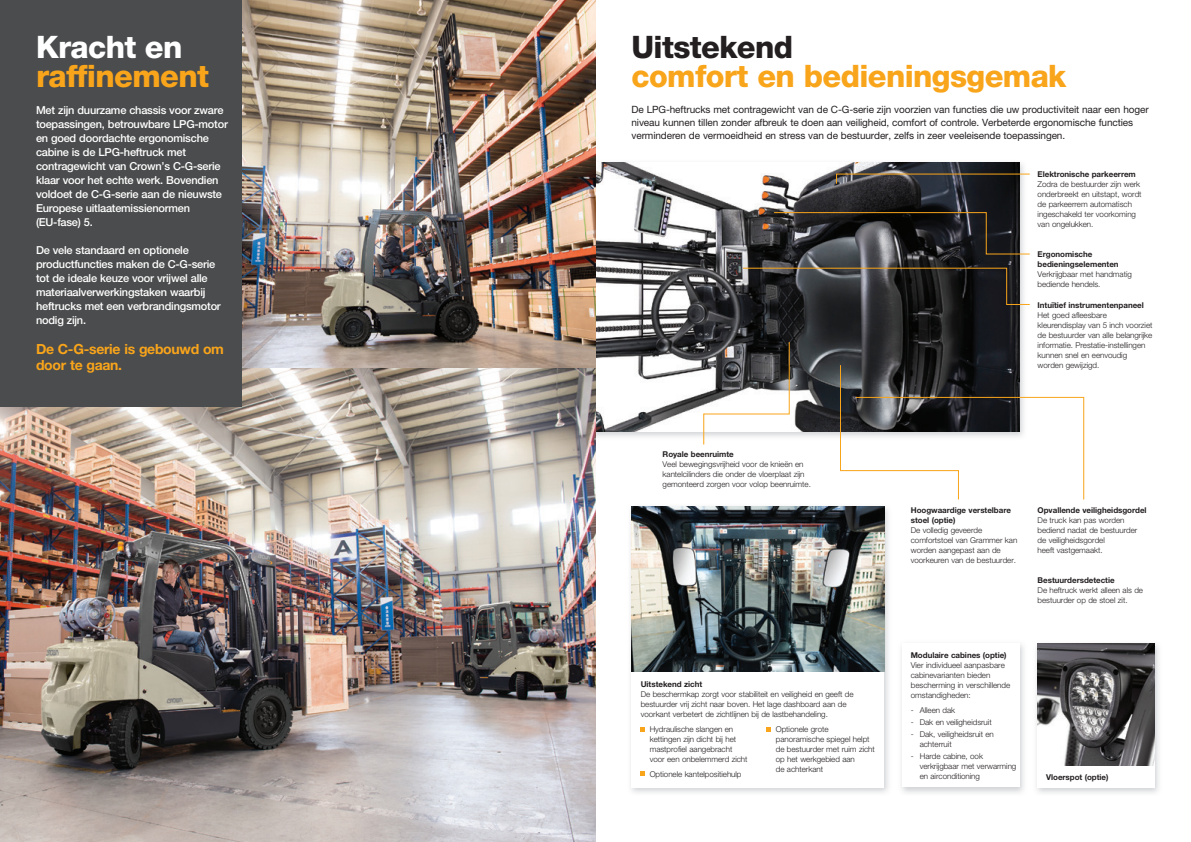
<style>
.page{position:relative;width:1191px;height:842px;background:#fff}
.page>*{position:absolute;margin:0;border:0;box-sizing:border-box;transform-origin:0 0}
.t1{font:800 31px "Helvetica Neue LT Std";letter-spacing:-.02em;color:#f9a51b}
.t2{font:800 31px "Helvetica Neue LT Std";letter-spacing:-.02em;color:#231f20}
.t3{font:800 31px "Helvetica Neue LT Std";letter-spacing:-.02em;color:#fff}
.t4{font:700 14px/16px "Helvetica Neue LT Std";letter-spacing:-.02em;color:#f9a51b}
.t5{font:500 11px/14px "Helvetica Neue LT Std";letter-spacing:-.02em;color:#fff}
.t6{font:10px/13px "Helvetica Neue LT Std";letter-spacing:-.01em;color:#231f20}
.t7{font:300 8px/10px "Helvetica Neue LT Std";letter-spacing:-.005em;color:#231f20}
.t8{font:700 8px/10px "Helvetica Neue LT Std";letter-spacing:-.005em;color:#231f20}
</style>
<div class="page">
<img style="left:595px;top:158px;width:429px;height:282px">
<img style="left:595px;top:162px;width:424px;height:270px">
<img style="left:0;top:368px;width:595px;height:474px">
<img style="left:630px;top:506px;width:259px;height:287px">
<div style="left:631px;top:507px;width:253px;height:280px;background:#fff"></div>
<svg style="left:702px;top:341px;width:88px;height:104px"></svg>
<img style="left:241px;top:0;width:354px;height:368px">
<div style="left:0;top:0;width:241px;height:406px;background:#4b4c4d"></div>
<svg style="left:767px;top:727px;width:4px;height:4px"></svg>
<img style="left:631px;top:507px;width:253px;height:164px">
<svg style="left:640px;top:727px;width:5px;height:4px"></svg>
<svg style="left:640px;top:772px;width:5px;height:4px"></svg>
<img style="left:1036px;top:643px;width:123px;height:150px">
<div style="left:1037px;top:644px;width:118px;height:143px;background:#fff"></div>
<img style="left:1037px;top:644px;width:118px;height:121px">
<svg style="left:835px;top:173px;width:195px;height:12px"></svg>
<svg style="left:839px;top:364px;width:245px;height:136px"></svg>
<svg style="left:773px;top:212px;width:257px;height:43px"></svg>
<svg style="left:742px;top:267px;width:288px;height:38px"></svg>
<h1 class="t3" style="left:36px;top:29px;width:148px">Kracht en</h1>
<h1 class="t1" style="left:36px;top:58px;width:174px">raffinement</h1>
<p class="t5" style="left:36px;top:103px;width:193px">Met zijn duurzame chassis voor zware toepassingen, betrouwbare LPG-motor en goed doordachte ergonomische cabine is de LPG-heftruck met contragewicht van Crown’s C-G-serie klaar voor het echte werk. Bovendien voldoet de C-G-serie aan de nieuwste<br>Europese uitlaatemissienormen (EU-fase) 5.</p>
<h3 class="t5" style="left:36px;top:243px;width:186px">De vele standaard en optionele productfuncties maken de C-G-serie tot de ideale keuze voor vrijwel alle materiaalverwerkingstaken waarbij heftrucks met een verbrandingsmotor nodig zijn.</h3>
<h2 class="t4" style="left:36px;top:340px;width:189px">De C-G-serie is gebouwd om door te gaan.</h2>
<h1 class="t2" style="left:631px;top:29px;width:163px">Uitstekend</h1>
<h1 class="t1" style="left:631px;top:58px;width:436px">comfort en bedieningsgemak</h1>
<p class="t6" style="left:631px;top:103px;width:519px">De LPG-heftrucks met contragewicht van de C-G-serie zijn voorzien van functies die uw productiviteit naar een hoger niveau kunnen tillen zonder afbreuk te doen aan veiligheid, comfort of controle. Verbeterde ergonomische functies verminderen de vermoeidheid en stress van de bestuurder, zelfs in zeer veeleisende toepassingen.</p>
<p class="t8" style="left:1037px;top:169px;width:100px">Elektronische parkeerrem</p>
<p class="t7" style="left:1037px;top:179px;width:105px">Zodra de bestuurder zijn werk onderbreekt en uitstapt, wordt de parkeerrem automatisch ingeschakeld ter voorkoming van ongelukken.</p>
<p class="t8" style="left:1037px;top:249px;width:83px">Ergonomische bedieningselementen</p>
<p class="t7" style="left:1037px;top:269px;width:96px">Verkrijgbaar met handmatig bediende hendels.</p>
<p class="t8" style="left:662px;top:449px;width:73px">Royale beenruimte</p>
<p class="t7" style="left:662px;top:459px;width:150px">Veel bewegingsvrijheid voor de knieën en kantelcilinders die onder de vloerplaat zijn gemonteerd zorgen voor volop beenruimte.</p>
<p class="t8" style="left:1037px;top:300px;width:108px">Intuïtief instrumentenpaneel</p>
<p class="t7" style="left:1037px;top:310px;width:116px">Het goed afleesbare kleurendisplay van 5 inch voorziet de bestuurder van alle belangrijke informatie. Prestatie-instellingen kunnen snel en eenvoudig worden gewijzigd.</p>
<p class="t8" style="left:910px;top:505px;width:102px">Hoogwaardige verstelbare stoel (optie)</p>
<p class="t7" style="left:910px;top:525px;width:108px">De volledig geveerde comfortstoel van Grammer kan worden aangepast aan de voorkeuren van de bestuurder.</p>
<p class="t8" style="left:1037px;top:505px;width:111px">Opvallende veiligheidsgordel</p>
<p class="t7" style="left:1037px;top:515px;width:101px">De truck kan pas worden bediend nadat de bestuurder de veiligheidsgordel<br>heeft vastgemaakt.</p>
<p class="t8" style="left:1037px;top:575px;width:79px">Bestuurdersdetectie</p>
<p class="t7" style="left:1037px;top:585px;width:107px">De heftruck werkt alleen als de bestuurder op de stoel zit.</p>
<p class="t8" style="left:910px;top:650px;width:97px">Modulaire cabines (optie)</p>
<p class="t7" style="left:910px;top:660px;width:101px">Vier individueel aanpasbare cabinevarianten bieden bescherming in verschillende omstandigheden:</p>
<p class="t7" style="left:910px;top:704px;width:46px">- Alleen dak</p>
<p class="t7" style="left:910px;top:717px;width:82px">- Dak en veiligheidsruit</p>
<p class="t7" style="left:919px;top:729px;width:76px;text-indent:-9px">- Dak, veiligheidsruit en achterruit</p>
<p class="t7" style="left:919px;top:751px;width:98px;text-indent:-9px">- Harde cabine, ook verkrijgbaar met verwarming en airconditioning</p>
<p class="t8" style="left:640px;top:679px;width:63px">Uitstekend zicht</p>
<p class="t7" style="left:640px;top:689px;width:214px">De beschermkap zorgt voor stabiliteit en veiligheid en geeft de bestuurder vrij zicht naar boven. Het lage dashboard aan de voorkant verbetert de zichtlijnen bij de lastbehandeling.</p>
<p class="t7" style="left:776px;top:724px;width:100px">Optionele grote panoramische spiegel helpt de bestuurder met ruim zicht op het werkgebied aan<br>de achterkant</p>
<p class="t7" style="left:649px;top:724px;width:99px">Hydraulische slangen en kettingen zijn dicht bij het mastprofiel aangebracht voor een onbelemmerd zicht</p>
<p class="t7" style="left:649px;top:769px;width:93px">Optionele kantelpositiehulp</p>
<p class="t8" style="left:1046px;top:771px;width:64px">Vloerspot (optie)</p>
</div>
